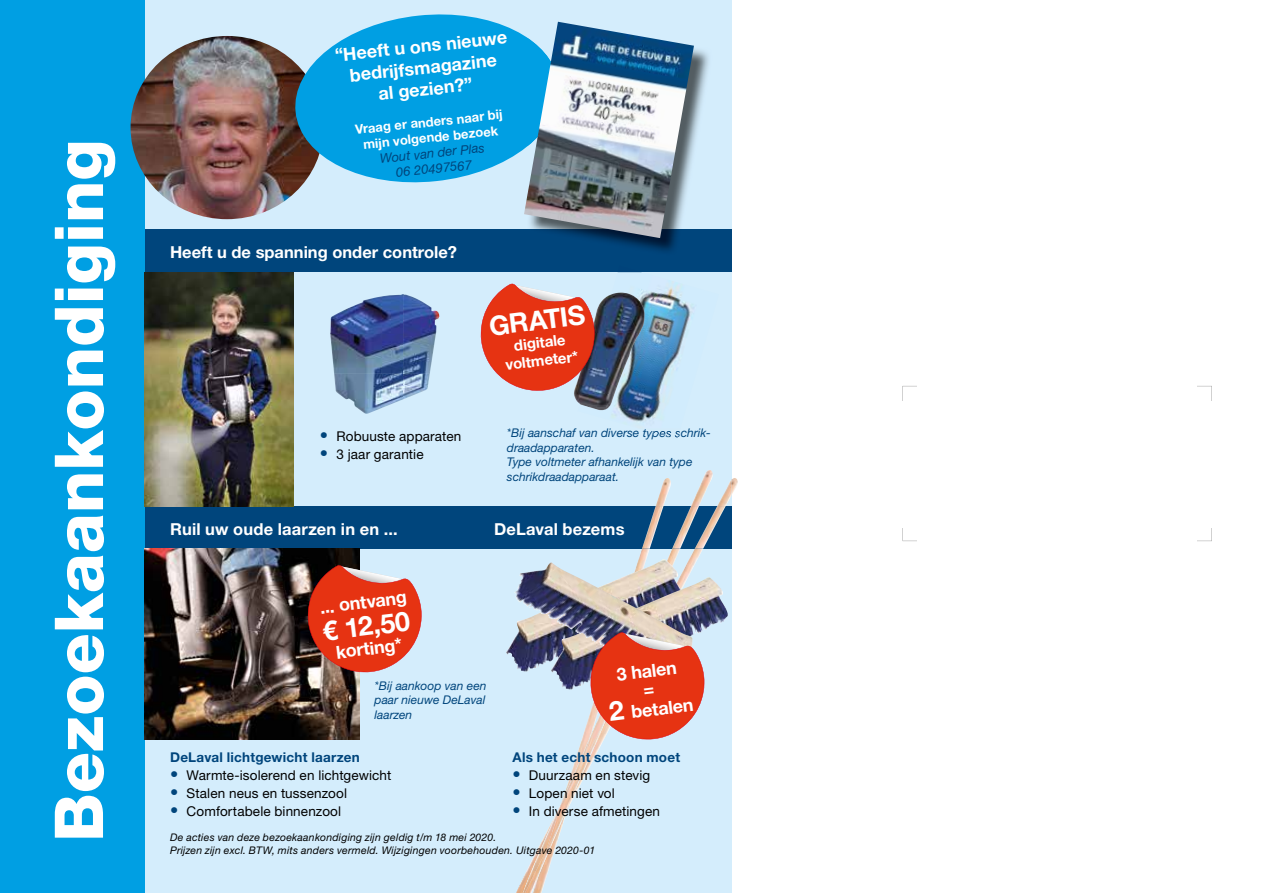
<style>
.page{position:relative;width:1263px;height:893px;background:#fff}
.page>*{position:absolute;margin:0;border:0;box-sizing:border-box;transform-origin:0 0}
.t1{font:800 67.5px "Helvetica Neue LT Std";color:#fff}
.t2{font:700 27px "Helvetica Neue LT Std";color:#fff}
.t3{font:700 18px/21.6px "Helvetica Neue LT Std";color:#fff;text-align:center}
.t4{font:700 16.5px "Helvetica Neue LT Std";color:#fff}
.t5{font:700 15px/18px "Helvetica Neue LT Std";color:#fff;text-align:center}
.t6{font:13.5px "Helvetica Neue LT Std";letter-spacing:.01em;color:#000}
.t7{font:700 13.5px "Helvetica Neue LT Std";letter-spacing:.015em;color:#00457c}
.t8{font:700 13.05px/15.6px "Helvetica Neue LT Std";color:#fff;text-align:center}
.t9{font:italic 13.05px/15.6px "Helvetica Neue LT Std";color:#00457c;text-align:center}
.t10{font:italic 12px/14.4px "Helvetica Neue LT Std";color:#00457c}
.t11{font:italic 10.5px/13.5px "Helvetica Neue LT Std";letter-spacing:.02em;color:#000}
.s1{font-size:16.5px;color:#00457c}
.s2{font-size:27px}
</style>
<div class="page">
<div style="left:145px;top:0;width:586px;height:893px;background:#d4edfc"></div>
<div style="left:0;top:0;width:145px;height:893px;background:#009fe3"></div>
<div style="left:145px;top:230px;width:586px;height:42px;background:#00457c"></div>
<div style="left:145px;top:506px;width:586px;height:43px;background:#00457c"></div>
<img style="left:131px;top:36px;width:168px;height:183px">
<svg style="left:291px;top:14px;width:268px;height:175px;fill:#009fe3"></svg>
<img style="left:145px;top:549px;width:214px;height:191px">
<img style="left:145px;top:272px;width:148px;height:234px">
<img style="left:330px;top:294px;width:109px;height:80px">
<img style="left:334px;top:374px;width:69px;height:40px">
<img style="left:403px;top:374px;width:27px;height:25px">
<img style="left:731px;top:478px;width:7px;height:18px">
<img style="left:713px;top:506px;width:13px;height:24px">
<img style="left:516px;top:878px;width:7px;height:15px">
<img style="left:639px;top:470px;width:74px;height:97px">
<img style="left:672px;top:506px;width:27px;height:43px">
<img style="left:523px;top:736px;width:77px;height:157px">
<img style="left:546px;top:766px;width:35px;height:85px">
<img style="left:506px;top:559px;width:180px;height:99px">
<img style="left:559px;top:577px;width:169px;height:112px">
<img style="left:514px;top:562px;width:179px;height:115px">
<svg style="left:300px;top:564px;width:122px;height:116px;background:#c85743"></svg>
<img style="left:592px;top:49px;width:120px;height:202px">
<img style="left:524px;top:22px;width:170px;height:216px">
<img style="left:611px;top:272px;width:83px;height:150px">
<img style="left:644px;top:429px;width:36px;height:9px">
<img style="left:575px;top:293px;width:70px;height:118px">
<svg style="left:480px;top:283px;width:122px;height:115px"></svg>
<svg style="left:583px;top:631px;width:129px;height:116px"></svg>
<h1 class="t1" style="left:39px;top:842px;width:704px;rotate:-90deg">Bezoekaankondiging</h1>
<h3 class="t3" style="left:334px;top:44px;width:174px;rotate:-6deg">“Heeft u ons nieuwe bedrijfsmagazine<br>al gezien?”</h3>
<p class="t8" style="left:354px;top:122px;width:150px;rotate:-6deg">Vraag er anders naar bij mijn volgende bezoek</p>
<p class="t9" style="left:379px;top:151px;width:107px;rotate:-6deg">Wout van der Plas<br>06 20497567</p>
<p class="t4" style="left:170px;top:242px;width:288px">Heeft u de spanning onder controle?</p>
<p class="t6" style="left:320px;top:428px;width:143px"><span class="s1">•</span> Robuuste apparaten</p>
<p class="t6" style="left:320px;top:446px;width:105px"><span class="s1">•</span> 3 jaar garantie</p>
<h2 class="t2" style="left:487px;top:310px;width:98px;rotate:-7deg">GRATIS</h2>
<p class="t5" style="left:502px;top:338px;width:75px;rotate:-7deg">digitale voltmeter*</p>
<p class="t10" style="left:507px;top:426px;width:205px">*Bij aanschaf van diverse types schrik&shy;draadapparaten.<br>Type voltmeter afhankelijk van type schrikdraadapparaat.</p>
<p class="t4" style="left:170px;top:519px;width:229px">Ruil uw oude laarzen in en ...</p>
<p class="t4" style="left:494px;top:519px;width:132px">DeLaval bezems</p>
<h3 class="t3" style="left:319px;top:596px;width:89px;rotate:-7deg">... ontvang</h3>
<h2 class="t2" style="left:321px;top:614px;width:90px;rotate:-7deg">€ 12,50</h2>
<h3 class="t3" style="left:335px;top:641px;width:68px;rotate:-7deg">korting*</h3>
<p class="t10" style="left:375px;top:678px;width:113px;text-align:justify">*Bij aankoop van een paar nieuwe DeLaval laarzen</p>
<p class="t7" style="left:170px;top:749px;width:191px">DeLaval lichtgewicht laarzen</p>
<p class="t6" style="left:170px;top:767px;width:223px"><span class="s1">•</span> Warmte-isolerend en lichtgewicht</p>
<p class="t6" style="left:170px;top:785px;width:178px"><span class="s1">•</span> Stalen neus en tussenzool</p>
<p class="t6" style="left:170px;top:803px;width:173px"><span class="s1">•</span> Comfortabele binnenzool</p>
<h3 class="t3" style="left:615px;top:665px;width:62px;line-height:18px;rotate:-7deg">3 halen =</h3>
<h3 class="t3" style="left:608px;top:703px;width:86px;rotate:-7deg"><span class="s2">2</span> betalen</h3>
<p class="t7" style="left:512px;top:749px;width:169px">Als het echt schoon moet</p>
<p class="t6" style="left:512px;top:767px;width:139px"><span class="s1">•</span> Duurzaam en stevig</p>
<p class="t6" style="left:512px;top:785px;width:104px"><span class="s1">•</span> Lopen niet vol</p>
<p class="t6" style="left:512px;top:803px;width:149px"><span class="s1">•</span> In diverse afmetingen</p>
<p class="t11" style="left:170px;top:830px;width:427px">De acties van deze bezoekaankondiging zijn geldig t/m 18 mei 2020.<br>Prijzen zijn excl. BTW, mits anders vermeld. Wijzigingen voorbehouden. Uitgave 2020-01</p>
</div>
